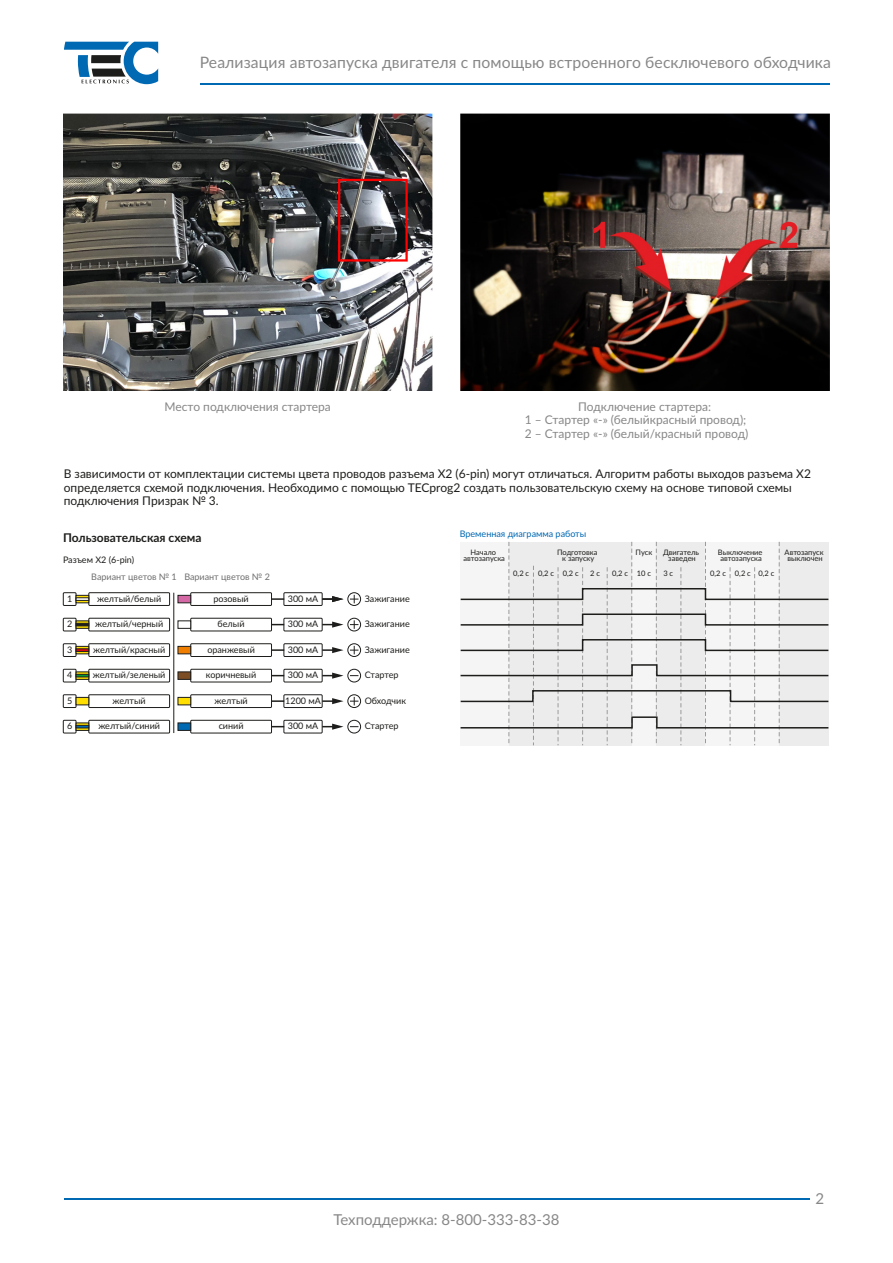
<style>
.page{position:relative;width:893px;height:1263px;background:#fff}
.page>*{position:absolute;margin:0;border:0;box-sizing:border-box;transform-origin:0 0}
.t1{font:15.75px "Lato";letter-spacing:.005em;color:#878787}
.t2{font:15px "Lato";color:#878787}
.t3{font:12px/13.5px "Lato";color:#1d1d1b}
.t4{font:12px/13.5px "Lato";color:#878787}
.t5{font:700 12px "Lato";color:#1d1d1b}
.t6{font:9px "Lato";color:#1d1d1b}
.t7{font:9px "Lato";color:#1d1e1c}
.t8{font:9px "Lato";color:#706f6f}
.t9{font:9px "Lato";color:#0069b4}
.t10{font:9px "Lato";letter-spacing:-.02em;color:#1d1d1b}
.t11{font:7.5px/6px "Lato";color:#1d1d1b;text-align:center}
</style>
<div class="page">
<svg style="left:64px;top:42px;width:94px;height:42px"></svg>
<hr style="left:200px;top:83px;width:629px;height:1px;background:#0069b3">
<hr style="left:64px;top:1198px;width:745px;height:1px;background:#0069b3">
<div style="left:283px;top:592px;width:40px;height:14px;border:1px solid #1d1e1c"></div>
<svg style="left:272px;top:598px;width:12px;height:2px"></svg>
<div style="left:88px;top:592px;width:82px;height:14px;border:1px solid #1d1d1b"></div>
<div style="left:63px;top:592px;width:13px;height:14px;border:1px solid #1d1d1b"></div>
<div style="left:76px;top:595px;width:13px;height:8px;background:#5b5323;border:1px solid #1d1d1b"></div>
<div style="left:283px;top:618px;width:40px;height:13px;border:1px solid #1d1e1c"></div>
<svg style="left:272px;top:624px;width:12px;height:1px"></svg>
<svg style="left:322px;top:621px;width:21px;height:7px"></svg>
<div style="left:88px;top:618px;width:82px;height:13px;border:1px solid #1d1d1b"></div>
<div style="left:63px;top:618px;width:13px;height:13px;border:1px solid #1d1d1b"></div>
<svg style="left:76px;top:621px;width:13px;height:7px"></svg>
<div style="left:283px;top:643px;width:40px;height:14px;border:1px solid #1d1e1c"></div>
<svg style="left:272px;top:649px;width:12px;height:2px"></svg>
<svg style="left:322px;top:647px;width:21px;height:6px"></svg>
<div style="left:88px;top:643px;width:82px;height:14px;border:1px solid #1d1d1b"></div>
<div style="left:63px;top:643px;width:13px;height:14px;border:1px solid #1d1d1b"></div>
<div style="left:76px;top:646px;width:13px;height:8px;background:#604b13;border:1px solid #1d1d1b"></div>
<div style="left:283px;top:669px;width:40px;height:13px;border:1px solid #1d1e1c"></div>
<svg style="left:272px;top:675px;width:12px;height:1px"></svg>
<svg style="left:322px;top:672px;width:21px;height:7px"></svg>
<div style="left:88px;top:669px;width:82px;height:13px;border:1px solid #1d1d1b"></div>
<div style="left:63px;top:669px;width:13px;height:13px;border:1px solid #1d1d1b"></div>
<svg style="left:76px;top:672px;width:13px;height:7px"></svg>
<div style="left:88px;top:694px;width:82px;height:14px;border:1px solid #1d1d1b"></div>
<div style="left:63px;top:694px;width:13px;height:14px;border:1px solid #1d1d1b"></div>
<div style="left:76px;top:697px;width:13px;height:8px;background:#ffde00;border:1px solid #1d1d1b"></div>
<div style="left:283px;top:720px;width:40px;height:13px;border:1px solid #1d1e1c"></div>
<svg style="left:272px;top:726px;width:12px;height:1px"></svg>
<svg style="left:322px;top:724px;width:21px;height:6px"></svg>
<div style="left:88px;top:720px;width:82px;height:13px;border:1px solid #1d1d1b"></div>
<div style="left:63px;top:720px;width:13px;height:13px;border:1px solid #1d1d1b"></div>
<div style="left:76px;top:723px;width:13px;height:8px;background:#92810c;border:1px solid #1d1d1b"></div>
<svg style="left:76px;top:598px;width:13px;height:3px"></svg>
<svg style="left:76px;top:623px;width:13px;height:3px"></svg>
<svg style="left:76px;top:649px;width:13px;height:3px"></svg>
<svg style="left:76px;top:674px;width:13px;height:3px"></svg>
<svg style="left:76px;top:725px;width:13px;height:3px"></svg>
<div style="left:190px;top:592px;width:82px;height:14px;border:1px solid #1d1d1b"></div>
<div style="left:178px;top:595px;width:13px;height:8px;background:#d468a4;border:1px solid #1d1d1b"></div>
<div style="left:190px;top:618px;width:82px;height:13px;border:1px solid #1d1d1b"></div>
<div style="left:178px;top:621px;width:13px;height:7px;background:#fff"></div>
<div style="left:190px;top:643px;width:82px;height:14px;border:1px solid #1d1d1b"></div>
<div style="left:178px;top:646px;width:13px;height:8px;background:#ef7d00;border:1px solid #1d1d1b"></div>
<div style="left:190px;top:669px;width:82px;height:13px;border:1px solid #1d1d1b"></div>
<div style="left:178px;top:672px;width:13px;height:7px;background:#7d4e24;border:1px solid #1d1d1b"></div>
<div style="left:190px;top:694px;width:82px;height:14px;border:1px solid #1d1d1b"></div>
<div style="left:178px;top:697px;width:13px;height:8px;background:#ffde00;border:1px solid #1d1d1b"></div>
<div style="left:190px;top:720px;width:82px;height:13px;border:1px solid #1d1d1b"></div>
<div style="left:178px;top:723px;width:13px;height:8px;background:#0069b3;border:1px solid #1d1d1b"></div>
<div style="left:347px;top:592px;width:14px;height:14px;border:1px solid #1d1d1b;border-radius:50%"></div>
<svg style="left:350px;top:595px;width:8px;height:8px"></svg>
<div style="left:347px;top:618px;width:14px;height:13px;border:1px solid #1d1d1b;border-radius:50%"></div>
<svg style="left:350px;top:620px;width:8px;height:9px"></svg>
<div style="left:347px;top:643px;width:14px;height:14px;border:1px solid #1d1d1b;border-radius:50%"></div>
<svg style="left:350px;top:646px;width:8px;height:8px"></svg>
<div style="left:347px;top:669px;width:14px;height:13px;border:1px solid #1d1d1b;border-radius:50%"></div>
<div style="left:347px;top:694px;width:14px;height:14px;border:1px solid #1d1d1b;border-radius:50%"></div>
<svg style="left:350px;top:697px;width:8px;height:8px"></svg>
<div style="left:347px;top:720px;width:14px;height:13px;border:1px solid #1d1d1b;border-radius:50%"></div>
<svg style="left:460px;top:542px;width:369px;height:203px"></svg>
<svg style="left:322px;top:596px;width:21px;height:6px"></svg>
<div style="left:283px;top:694px;width:40px;height:14px;border:1px solid #1d1e1c"></div>
<svg style="left:271px;top:700px;width:13px;height:2px"></svg>
<svg style="left:322px;top:698px;width:21px;height:6px"></svg>
<hr style="left:174px;top:593px;width:1px;height:140px;background:#1d1d1b">
<img style="left:63px;top:113px;width:369px;height:277px">
<img style="left:461px;top:113px;width:369px;height:277px">
<h1 class="t1" style="left:200px;top:51px;width:633px">Реализация автозапуска двигателя с помощью встроенного бесключевого обходчика</h1>
<p class="t4" style="left:165px;top:399px;width:168px">Место подключения стартера</p>
<p class="t4" style="left:525px;top:399px;width:225px;text-indent:53px">Подключение стартера:<br>1 – Стартер «-» (белыйкрасный провод);<br>2 – Стартер «-» (белый/красный провод)</p>
<p class="t3" style="left:64px;top:466px;width:749px">В зависимости от комплектации системы цвета проводов разъема Х2 (6-pin) могут отличаться. Алгоритм работы выходов разъема X2 определяется схемой подключения. Необходимо с помощью TECprog2 создать пользовательскую схему на основе типовой схемы подключения Призрак № 3.</p>
<p class="t5" style="left:63px;top:529px;width:140px">Пользовательская схема</p>
<p class="t9" style="left:460px;top:527px;width:128px">Временная диаграмма работы</p>
<p class="t11" style="left:464px;top:549px;width:43px">Начало автозапуска</p>
<p class="t11" style="left:557px;top:549px;width:42px">Подготовка к запуску</p>
<p class="t11" style="left:636px;top:549px;width:18px">Пуск</p>
<p class="t11" style="left:663px;top:549px;width:38px">Двигатель заведен</p>
<p class="t11" style="left:718px;top:549px;width:46px">Выключение автозапуска</p>
<p class="t11" style="left:785px;top:549px;width:41px">Автозапуск выключен</p>
<p class="t11" style="left:513px;top:570px;width:67px">0,2 с 0,2 с 0,2 с</p>
<p class="t11" style="left:590px;top:570px;width:11px">2 с</p>
<p class="t11" style="left:612px;top:570px;width:41px">0,2 с 10 с</p>
<p class="t11" style="left:663px;top:570px;width:11px">3 с</p>
<p class="t11" style="left:710px;top:570px;width:66px">0,2 с 0,2 с 0,2 с</p>
<p class="t6" style="left:63px;top:553px;width:73px">Разъем Х2 (6-pin)</p>
<p class="t8" style="left:91px;top:570px;width:180px">Вариант цветов № 1 Вариант цветов № 2</p>
<p class="t6" style="left:67px;top:592px;width:7px">1</p>
<p class="t6" style="left:97px;top:592px;width:65px">желтый/белый</p>
<p class="t6" style="left:365px;top:592px;width:46px">Зажигание</p>
<p class="t6" style="left:67px;top:617px;width:7px">2</p>
<p class="t6" style="left:95px;top:617px;width:70px">желтый/черный</p>
<p class="t7" style="left:288px;top:618px;width:32px">300 мА</p>
<p class="t6" style="left:365px;top:617px;width:46px">Зажигание</p>
<p class="t6" style="left:67px;top:643px;width:7px">3</p>
<p class="t6" style="left:93px;top:643px;width:74px">желтый/красный</p>
<p class="t7" style="left:288px;top:643px;width:32px">300 мА</p>
<p class="t6" style="left:365px;top:643px;width:46px">Зажигание</p>
<p class="t6" style="left:67px;top:668px;width:7px">4</p>
<p class="t6" style="left:93px;top:668px;width:74px">желтый/зеленый</p>
<p class="t7" style="left:288px;top:669px;width:32px">300 мА</p>
<p class="t6" style="left:365px;top:668px;width:35px">Стартер</p>
<p class="t6" style="left:67px;top:694px;width:7px">5</p>
<p class="t6" style="left:113px;top:694px;width:35px">желтый</p>
<p class="t10" style="left:365px;top:694px;width:43px">Обходчик</p>
<p class="t6" style="left:67px;top:719px;width:7px">6</p>
<p class="t6" style="left:98px;top:719px;width:63px">желтый/синий</p>
<p class="t7" style="left:288px;top:720px;width:32px">300 мА</p>
<p class="t6" style="left:365px;top:719px;width:35px">Стартер</p>
<p class="t6" style="left:213px;top:592px;width:37px">розовый</p>
<p class="t6" style="left:218px;top:617px;width:28px">белый</p>
<p class="t6" style="left:207px;top:643px;width:49px">оранжевый</p>
<p class="t6" style="left:206px;top:668px;width:52px">коричневый</p>
<p class="t6" style="left:215px;top:694px;width:35px">желтый</p>
<p class="t6" style="left:219px;top:719px;width:26px">синий</p>
<p class="t7" style="left:288px;top:592px;width:32px">300 мА</p>
<p class="t7" style="left:285px;top:694px;width:37px">1200 мА</p>
<p class="t2" style="left:333px;top:1208px;width:228px">Техподдержка: 8-800-333-83-38</p>
<p class="t2" style="left:816px;top:1188px;width:10px">2</p>
</div>
